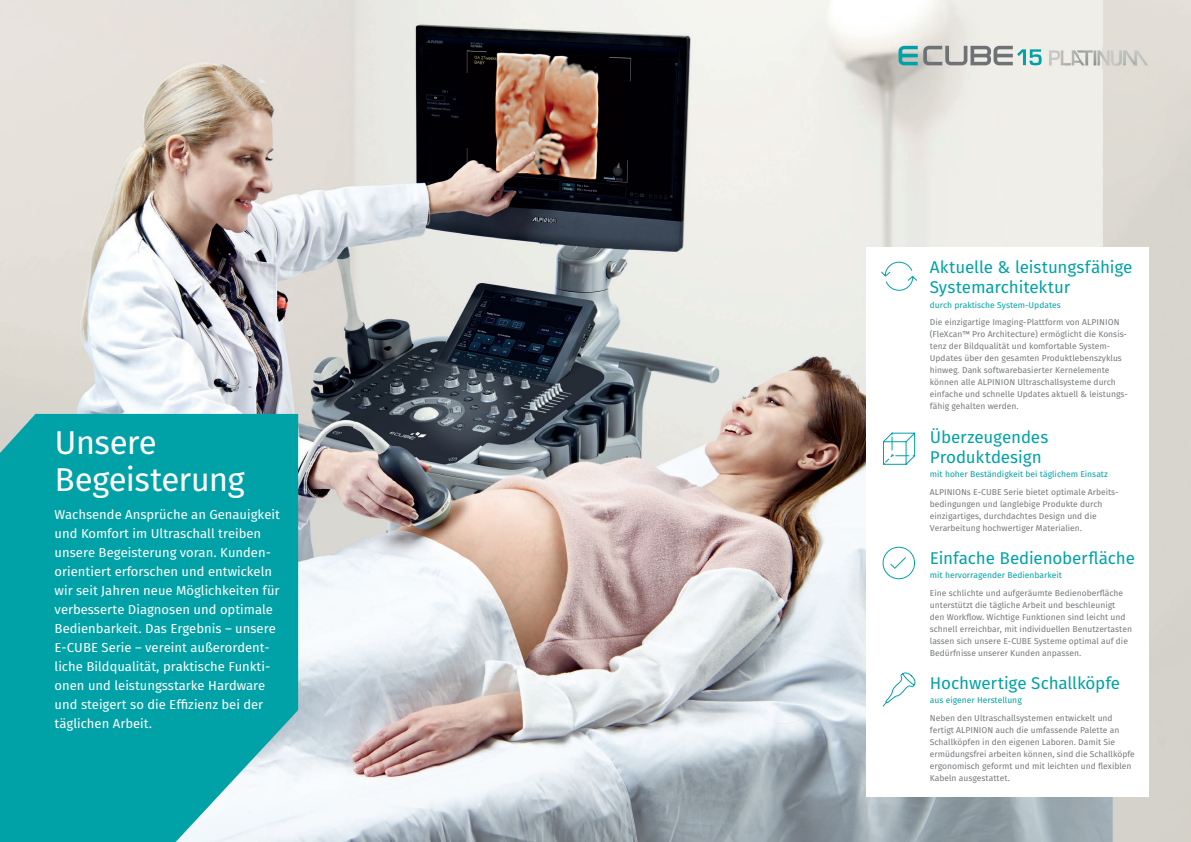
<style>
.page{position:relative;width:1191px;height:842px;background:#fff}
.page>*{position:absolute;margin:0;border:0;box-sizing:border-box;transform-origin:0 0}
.t1{font:33px/37px "Fira Sans OT";letter-spacing:-.025em;color:#fff}
.t2{font:17px/20px "Fira Sans OT";letter-spacing:-.01em;color:#00a2a7}
.t3{font:13px/19px "Fira Sans OT";color:#fff}
.t4{font:8.5px/12px "Fira Sans OT";color:#76787b}
.t5{font:8.5px "Fira Sans OT";color:#00a2a7}
</style>
<div class="page">
<img style="left:0;top:0;width:1191px;height:842px">
<div style="left:866px;top:247px;width:283px;height:550px;background:#fff"></div>
<svg style="left:881px;top:262px;width:36px;height:29px"></svg>
<svg style="left:883px;top:433px;width:32px;height:32px"></svg>
<svg style="left:882px;top:547px;width:33px;height:32px"></svg>
<svg style="left:882px;top:672px;width:33px;height:35px"></svg>
<div style="left:0;top:414px;width:298px;height:428px;background:#00a2a7"></div>
<svg style="left:898px;top:46px;width:19px;height:19px"></svg>
<svg style="left:923px;top:46px;width:118px;height:19px;background:#aab6b4"></svg>
<img style="left:1045px;top:47px;width:104px;height:21px">
<h1 class="t1" style="left:55px;top:426px;width:192px">Unsere<br>Begeisterung</h1>
<p class="t3" style="left:55px;top:506px;width:227px">Wachsende Ansprüche an Genauigkeit und Komfort im Ultraschall treiben unsere Begeisterung voran. Kunden&shy;orientiert erforschen und entwickeln wir seit Jahren neue Möglichkeiten für verbesserte Diagnosen und optimale Bedienbarkeit. Das Ergebnis – unsere E-CUBE Serie – vereint außerordent&shy;liche Bildqualität, praktische Funkti&shy;onen und leistungsstarke Hardware und steigert so die Effizienz bei der täglichen Arbeit.</p>
<h2 class="t2" style="left:930px;top:259px;width:204px">Aktuelle &amp; leistungsfähige<br>Systemarchitektur</h2>
<p class="t5" style="left:930px;top:299px;width:132px">durch praktische System-Updates</p>
<p class="t4" style="left:930px;top:317px;width:199px">Die einzigartige Imaging-Plattform von ALPINION (FleXcan™ Pro Architecture) ermöglicht die Konsis&shy;tenz der Bildqualität und komfortable System-Updates über den gesamten Produktlebenszyklus hinweg. Dank softwarebasierter Kernelemente können alle ALPINION Ultraschallsysteme durch einfache und schnelle Updates aktuell &amp; leistungs&shy;fähig gehalten werden.</p>
<h2 class="t2" style="left:930px;top:428px;width:120px">Überzeugendes<br>Produktdesign</h2>
<p class="t5" style="left:930px;top:468px;width:179px">mit hoher Beständigkeit bei täglichem Einsatz</p>
<p class="t4" style="left:930px;top:486px;width:190px">ALPINIONs E-CUBE Serie bietet optimale Arbeits&shy;bedingungen und langlebige Produkte durch einzigartiges, durchdachtes Design und die Verarbeitung hochwertiger Materialien.</p>
<h2 class="t2" style="left:930px;top:549px;width:207px">Einfache Bedienoberfläche</h2>
<p class="t5" style="left:930px;top:569px;width:134px">mit hervorragender Bedienbarkeit</p>
<p class="t4" style="left:930px;top:587px;width:204px">Eine schlichte und aufgeräumte Bedienoberfläche unterstützt die tägliche Arbeit und beschleunigt den Workflow. Wichtige Funktionen sind leicht und schnell erreichbar, mit individuellen Benutzertasten lassen sich unsere E-CUBE Systeme optimal auf die Bedürfnisse unserer Kunden anpassen.</p>
<h2 class="t2" style="left:930px;top:674px;width:192px">Hochwertige Schallköpfe</h2>
<p class="t5" style="left:930px;top:694px;width:93px">aus eigener Herstellung</p>
<p class="t4" style="left:930px;top:713px;width:206px">Neben den Ultraschallsystemen entwickelt und fertigt ALPINION auch die umfassende Palette an Schallköpfen in den eigenen Laboren. Damit Sie ermüdungsfrei arbeiten können, sind die Schallköpfe ergonomisch geformt und mit leichten und flexiblen Kabeln ausgestattet.</p>
</div>
